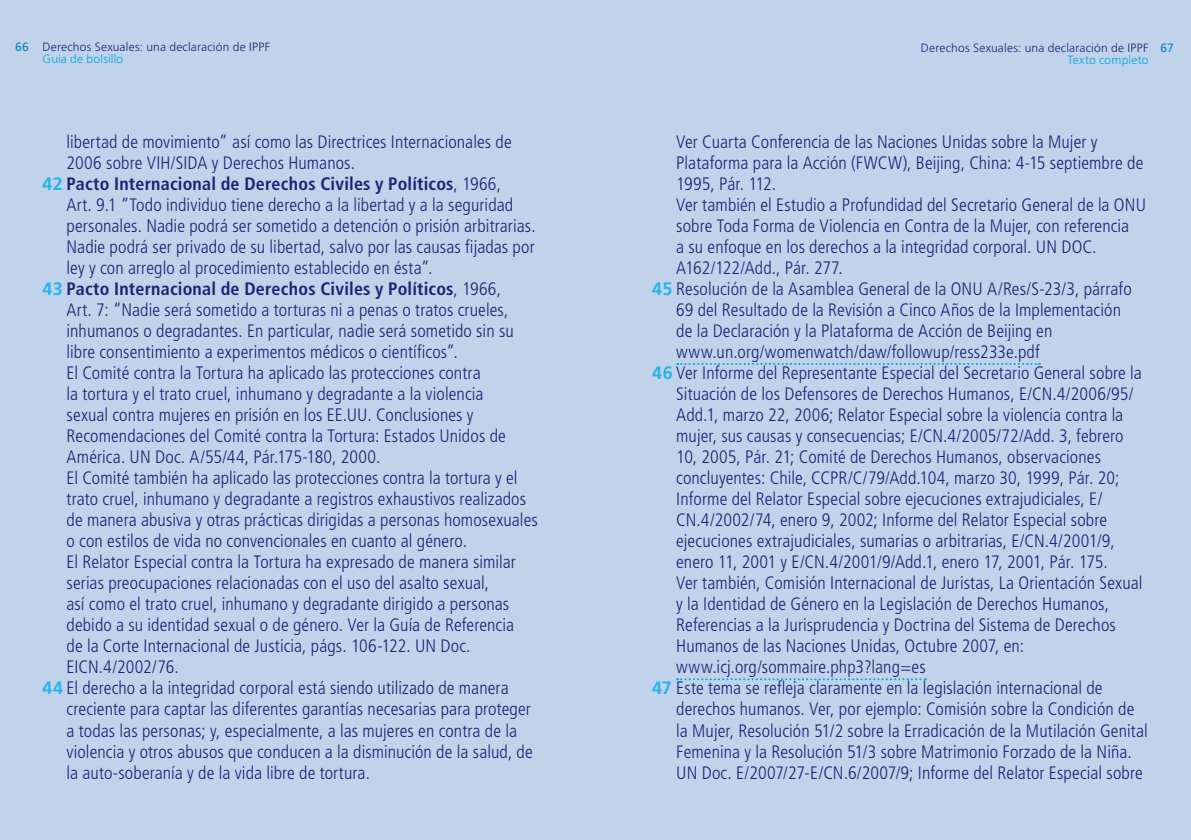
<style>
.page{position:relative;width:1191px;height:840px;background:#fff}
.page>*{position:absolute;margin:0;border:0;box-sizing:border-box;transform-origin:0 0}
.t1{font:300 condensed 18px "Frutiger LT Std";letter-spacing:.005em;color:#1a2475}
.t2{font:700 condensed 18px "Frutiger LT Std";letter-spacing:.01em;color:#1a2475}
.t3{font:300 12px "Frutiger LT Std";letter-spacing:.02em;color:#192575}
.t4{font:300 12px "Frutiger LT Std";letter-spacing:.015em;color:#00a5e3}
.t5{font:12px "Frutiger LT Std";color:#0081c2}
.s1{font-stretch:normal;color:#27b5e9}
.s2{font-weight:300}
.s3{font-weight:700;font-stretch:normal;color:#27b5e9}
</style>
<div class="page">
<div style="left:0;top:0;width:595px;height:839px;background:#c1d3ea"></div>
<div style="left:595px;top:0;width:596px;height:839px;background:#c1d3ea"></div>
<svg style="left:677px;top:363px;width:363px;height:2px"></svg>
<svg style="left:677px;top:678px;width:249px;height:2px"></svg>
<p class="t3" style="left:43px;top:40px;width:229px">Derechos Sexuales: una declaración de IPPF</p>
<p class="t4" style="left:43px;top:52px;width:82px">Guía de bolsillo</p>
<p class="t5" style="left:15px;top:40px;width:15px">66</p>
<p class="t3" style="left:921px;top:41px;width:229px">Derechos Sexuales: una declaración de IPPF</p>
<p class="t4" style="left:1067px;top:53px;width:83px">Texto completo</p>
<p class="t5" style="left:1160px;top:40px;width:15px">67</p>
<p class="t1" style="left:67px;top:131px;width:447px">libertad de movimiento” así como las Directrices Internacionales de</p>
<p class="t1" style="left:67px;top:152px;width:290px">2006 sobre VIH/SIDA y Derechos Humanos.</p>
<p class="t2" style="left:43px;top:173px;width:460px"><span class="s1">42</span> Pacto Internacional de Derechos Civiles y Políticos<span class="s2">, 1966,</span></p>
<p class="t1" style="left:67px;top:194px;width:448px">Art. 9.1 “Todo individuo tiene derecho a la libertad y a la seguridad</p>
<p class="t1" style="left:67px;top:215px;width:470px">personales. Nadie podrá ser sometido a detención o prisión arbitrarias.</p>
<p class="t1" style="left:67px;top:236px;width:469px">Nadie podrá ser privado de su libertad, salvo por las causas fijadas por</p>
<p class="t1" style="left:67px;top:257px;width:367px">ley y con arreglo al procedimiento establecido en ésta”.</p>
<p class="t2" style="left:43px;top:278px;width:460px"><span class="s1">43</span> Pacto Internacional de Derechos Civiles y Políticos<span class="s2">, 1966,</span></p>
<p class="t1" style="left:67px;top:299px;width:443px">Art. 7: “Nadie será sometido a torturas ni a penas o tratos crueles,</p>
<p class="t1" style="left:67px;top:320px;width:449px">inhumanos o degradantes. En particular, nadie será sometido sin su</p>
<p class="t1" style="left:67px;top:341px;width:393px">libre consentimiento a experimentos médicos o científicos”.</p>
<p class="t1" style="left:67px;top:362px;width:415px">El Comité contra la Tortura ha aplicado las protecciones contra</p>
<p class="t1" style="left:67px;top:383px;width:418px">la tortura y el trato cruel, inhumano y degradante a la violencia</p>
<p class="t1" style="left:67px;top:404px;width:408px">sexual contra mujeres en prisión en los EE.UU. Conclusiones y</p>
<p class="t1" style="left:67px;top:425px;width:441px">Recomendaciones del Comité contra la Tortura: Estados Unidos de</p>
<p class="t1" style="left:67px;top:446px;width:315px">América. UN Doc. A/55/44, Pár.175-180, 2000.</p>
<p class="t1" style="left:67px;top:467px;width:452px">El Comité también ha aplicado las protecciones contra la tortura y el</p>
<p class="t1" style="left:67px;top:488px;width:461px">trato cruel, inhumano y degradante a registros exhaustivos realizados</p>
<p class="t1" style="left:67px;top:509px;width:473px">de manera abusiva y otras prácticas dirigidas a personas homosexuales</p>
<p class="t1" style="left:67px;top:530px;width:402px">o con estilos de vida no convencionales en cuanto al género.</p>
<p class="t1" style="left:67px;top:551px;width:451px">El Relator Especial contra la Tortura ha expresado de manera similar</p>
<p class="t1" style="left:67px;top:572px;width:424px">serias preocupaciones relacionadas con el uso del asalto sexual,</p>
<p class="t1" style="left:67px;top:593px;width:444px">así como el trato cruel, inhumano y degradante dirigido a personas</p>
<p class="t1" style="left:67px;top:614px;width:449px">debido a su identidad sexual o de género. Ver la Guía de Referencia</p>
<p class="t1" style="left:67px;top:635px;width:405px">de la Corte Internacional de Justicia, págs. 106-122. UN Doc.</p>
<p class="t1" style="left:67px;top:656px;width:114px">EICN.4/2002/76.</p>
<p class="t1" style="left:43px;top:677px;width:467px"><span class="s3">44</span> El derecho a la integridad corporal está siendo utilizado de manera</p>
<p class="t1" style="left:67px;top:698px;width:466px">creciente para captar las diferentes garantías necesarias para proteger</p>
<p class="t1" style="left:67px;top:719px;width:452px">a todas las personas; y, especialmente, a las mujeres en contra de la</p>
<p class="t1" style="left:67px;top:740px;width:468px">violencia y otros abusos que conducen a la disminución de la salud, de</p>
<p class="t1" style="left:67px;top:761px;width:305px">la auto-soberanía y de la vida libre de tortura.</p>
<p class="t1" style="left:676px;top:131px;width:423px">Ver Cuarta Conferencia de las Naciones Unidas sobre la Mujer y</p>
<p class="t1" style="left:676px;top:152px;width:468px">Plataforma para la Acción (FWCW), Beijing, China: 4-15 septiembre de</p>
<p class="t1" style="left:676px;top:173px;width:101px">1995, Pár. 112.</p>
<p class="t1" style="left:676px;top:194px;width:471px">Ver también el Estudio a Profundidad del Secretario General de la ONU</p>
<p class="t1" style="left:676px;top:215px;width:454px">sobre Toda Forma de Violencia en Contra de la Mujer, con referencia</p>
<p class="t1" style="left:676px;top:236px;width:422px">a su enfoque en los derechos a la integridad corporal. UN DOC.</p>
<p class="t1" style="left:676px;top:257px;width:168px">A162/122/Add., Pár. 277.</p>
<p class="t1" style="left:652px;top:278px;width:481px"><span class="s3">45</span> Resolución de la Asamblea General de la ONU A/Res/S-23/3, párrafo</p>
<p class="t1" style="left:676px;top:299px;width:446px">69 del Resultado de la Revisión a Cinco Años de la Implementación</p>
<p class="t1" style="left:676px;top:320px;width:378px">de la Declaración y la Plataforma de Acción de Beijing en</p>
<p class="t1" style="left:676px;top:341px;width:365px">www.un.org/womenwatch/daw/followup/ress233e.pdf</p>
<p class="t1" style="left:652px;top:362px;width:491px"><span class="s3">46</span> Ver Informe del Representante Especial del Secretario General sobre la</p>
<p class="t1" style="left:676px;top:383px;width:458px">Situación de los Defensores de Derechos Humanos, E/CN.4/2006/95/</p>
<p class="t1" style="left:676px;top:404px;width:448px">Add.1, marzo 22, 2006; Relator Especial sobre la violencia contra la</p>
<p class="t1" style="left:676px;top:425px;width:449px">mujer, sus causas y consecuencias; E/CN.4/2005/72/Add. 3, febrero</p>
<p class="t1" style="left:676px;top:446px;width:426px">10, 2005, Pár. 21; Comité de Derechos Humanos, observaciones</p>
<p class="t1" style="left:676px;top:467px;width:444px">concluyentes: Chile, CCPR/C/79/Add.104, marzo 30, 1999, Pár. 20;</p>
<p class="t1" style="left:676px;top:488px;width:428px">Informe del Relator Especial sobre ejecuciones extrajudiciales, E/</p>
<p class="t1" style="left:676px;top:509px;width:432px">CN.4/2002/74, enero 9, 2002; Informe del Relator Especial sobre</p>
<p class="t1" style="left:676px;top:530px;width:440px">ejecuciones extrajudiciales, sumarias o arbitrarias, E/CN.4/2001/9,</p>
<p class="t1" style="left:676px;top:551px;width:433px">enero 11, 2001 y E/CN.4/2001/9/Add.1, enero 17, 2001, Pár. 175.</p>
<p class="t1" style="left:676px;top:572px;width:468px">Ver también, Comisión Internacional de Juristas, La Orientación Sexual</p>
<p class="t1" style="left:676px;top:593px;width:434px">y la Identidad de Género en la Legislación de Derechos Humanos,</p>
<p class="t1" style="left:676px;top:614px;width:441px">Referencias a la Jurisprudencia y Doctrina del Sistema de Derechos</p>
<p class="t1" style="left:676px;top:635px;width:349px">Humanos de las Naciones Unidas, Octubre 2007, en:</p>
<p class="t1" style="left:676px;top:656px;width:251px">www.icj.org/sommaire.php3?lang=es</p>
<p class="t1" style="left:652px;top:677px;width:452px"><span class="s3">47</span> Este tema se refleja claramente en la legislación internacional de</p>
<p class="t1" style="left:676px;top:698px;width:459px">derechos humanos. Ver, por ejemplo: Comisión sobre la Condición de</p>
<p class="t1" style="left:676px;top:719px;width:473px">la Mujer, Resolución 51/2 sobre la Erradicación de la Mutilación Genital</p>
<p class="t1" style="left:676px;top:740px;width:457px">Femenina y la Resolución 51/3 sobre Matrimonio Forzado de la Niña.</p>
<p class="t1" style="left:676px;top:761px;width:468px">UN Doc. E/2007/27-E/CN.6/2007/9; Informe del Relator Especial sobre</p>
</div>
